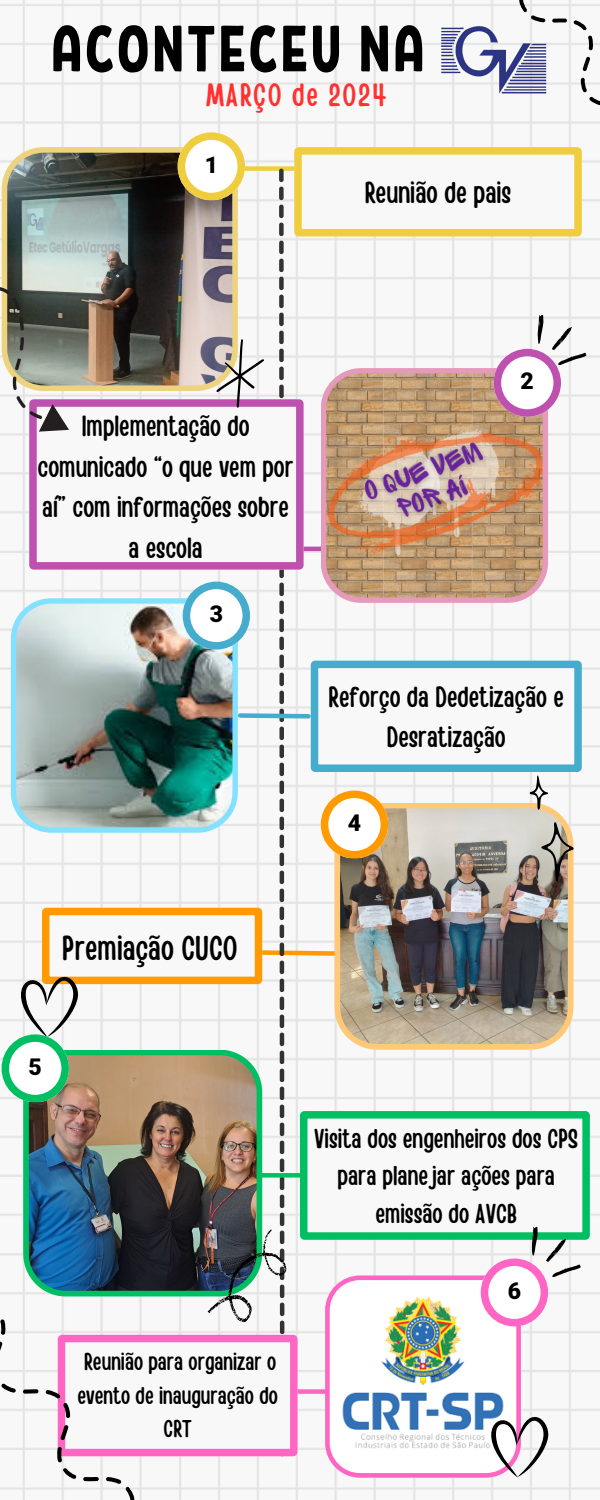
<style>
.page{position:relative;width:600px;height:1500px;background:#fff}
.page>*{position:absolute;margin:0;border:0;box-sizing:border-box;transform-origin:0 0}
.t1{font:65px "RF Krabuler";letter-spacing:.02em;color:#000}
.t2{font:34.2px "Handy Casual Condensed";color:#000}
.t3{font:32px "Handy Casual Condensed";letter-spacing:.055em;color:#ff3131}
.t4{font:30px "Handy Casual Condensed";color:#000}
.t5{font:28.9px/40.5px "Handy Casual Condensed";color:#000;text-align:center}
.t6{font:27px/37.5px "Handy Casual Condensed";color:#000;text-align:center}
.t7{font:24.1px/33.5px "Handy Casual Condensed";color:#000;text-align:center}
.t8{font:900 23px "Mardoto";color:#000}
</style>
<div class="page">
<img style="left:0;top:0;width:600px;height:1500px">
<svg style="left:439px;top:0;width:161px;height:336px"></svg>
<svg style="left:0;top:1478px;width:218px;height:22px"></svg>
<img style="left:0;top:132px;width:588px;height:1346px">
<h3 class="t1" style="left:50px;top:6px;width:376px">ACONTECEU NA</h3>
<p class="t3" style="left:206px;top:74px;width:182px">MARÇO de 2024</p>
<p class="t8" style="left:205px;top:152px;width:15px">1</p>
<p class="t4" style="left:365px;top:173px;width:148px">Reunião de pais</p>
<p class="t5" style="left:38px;top:405px;width:258px">Implementação do comunicado “o que vem por aí” com informações sobre a escola</p>
<h3 class="t8" style="left:210px;top:601px;width:15px">3</h3>
<p class="t8" style="left:521px;top:368px;width:15px">2</p>
<p class="t5" style="left:329px;top:675px;width:237px">Reforço da Dedetização e<br>Desratização</p>
<h1 class="t8" style="left:348px;top:810px;width:15px">4</h1>
<p class="t2" style="left:62px;top:926px;width:177px">Premiação CUCO</p>
<p class="t8" style="left:29px;top:1054px;width:15px">5</p>
<h2 class="t7" style="left:77px;top:1344px;width:202px">Reunião para organizar o evento de inauguração do<br>CRT</h2>
<p class="t6" style="left:314px;top:1118px;width:266px">Visita dos engenheiros dos CPS para planejar ações para emissão do AVCB</p>
<p class="t8" style="left:508px;top:1278px;width:15px">6</p>
</div>
